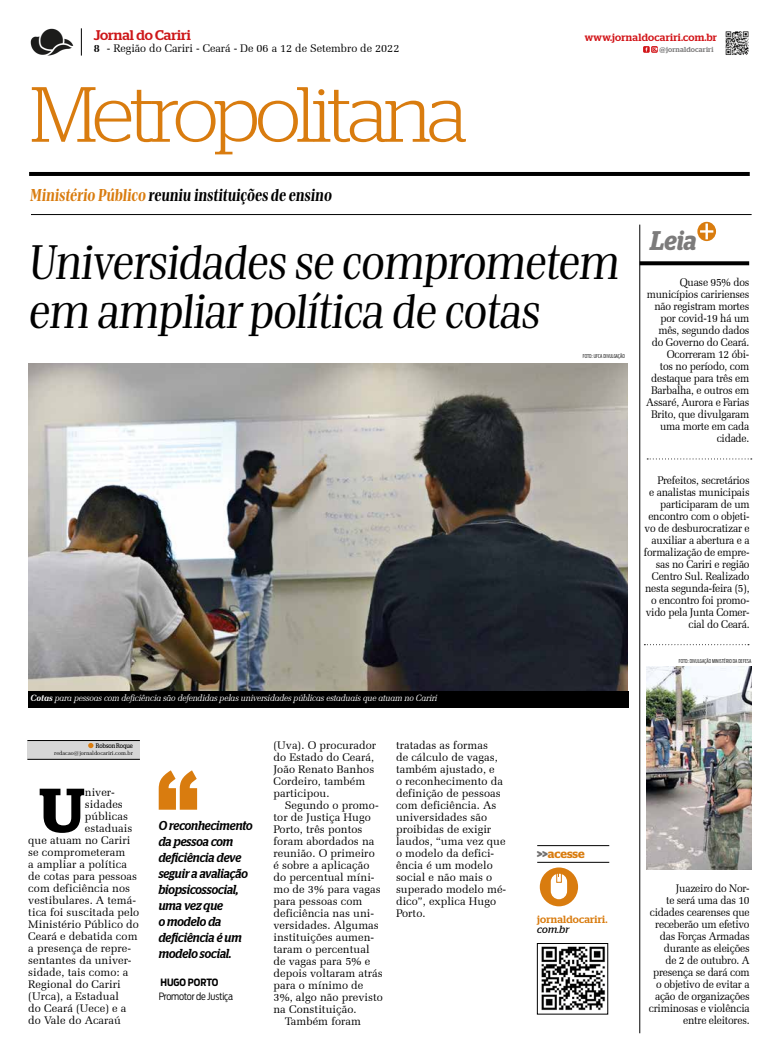
<style>
.page{position:relative;width:780px;height:1063px;background:#fff}
.page>*{position:absolute;margin:0;border:0;box-sizing:border-box;transform-origin:0 0}
.t1{font:300 78px "Stag";letter-spacing:-.05em;color:#d97c0f}
.t2{font:600 62.4px "Stag";color:#000}
.t3{font:500 45px/49px "Bridge Head";color:#000}
.t4{font:italic 600 26.9px "Stag";color:#7c7b7b;scale:.89 1}
.t5{font:800 16px "Bridge Head";color:#000;scale:.9 1}
.t6{font:500 14px "Stag";color:#cd1719}
.t7{font:italic 500 13px/16px "Stag";color:#000;scale:.92 1}
.t8{font:600 12px "Stag";color:#d97c0f}
.t9{font:11px/12px "Zapf Elliptical 711 BT";letter-spacing:.005em;color:#000}
.t10{font:11px/12px "Zapf Elliptical 711 BT";letter-spacing:-.02em;color:#000;text-align:right;scale:.95 1}
.t11{font:700 11px "Zapf Elliptical 711 BT";color:#000}
.t12{font:500 10.4px "Stag";letter-spacing:.025em;color:#d21418}
.t13{font:500 10.4px "Stag";letter-spacing:.02em;color:#d97c0f}
.t14{font:italic 10.4px "Stag";color:#000}
.t15{font:300 10px "Antenna Cond";letter-spacing:-.02em;color:#000}
.t16{font:700 10px "Antenna Cond";color:#000}
.t17{font:italic 9px "Zapf Elliptical 711 BT";letter-spacing:-.025em;color:#fff;scale:.96 1}
.t18{font:500 7.2px "Stag";letter-spacing:.025em;color:#7c7b7b}
.t19{font:6.6px "Stag";color:#000;scale:.87 1}
.t20{font:5.6px "Zapf Elliptical 711 BT";color:#000}
.t21{font:300 5.3px "Antenna Extra Cond";letter-spacing:.025em;color:#000}
.s1{color:#d97c0f}
.s2{font-weight:700}
.s3{font-weight:700;color:#706f6f}
</style>
<div class="page">
<img style="left:30px;top:28px;width:43px;height:28px">
<svg style="left:81px;top:28px;width:1px;height:28px"></svg>
<img style="left:725px;top:31px;width:24px;height:24px">
<div style="left:643px;top:46px;width:6px;height:7px;background:#d21418"></div>
<svg style="left:651px;top:46px;width:6px;height:7px"></svg>
<svg style="left:645px;top:47px;width:12px;height:5px"></svg>
<hr style="left:29px;top:172px;width:720px;height:4px;background:#000">
<hr style="left:31px;top:214px;width:720px;height:1px;background:#000">
<svg style="left:159px;top:770px;width:38px;height:40px"></svg>
<img style="left:28px;top:363px;width:599px;height:328px">
<div style="left:28px;top:691px;width:600px;height:16px;background:#000"></div>
<img style="left:541px;top:946px;width:64px;height:65px">
<div style="left:537px;top:943px;width:71px;height:71px;border:1px solid #000"></div>
<hr style="left:537px;top:862px;width:72px;height:1px;background:#000">
<hr style="left:537px;top:845px;width:72px;height:1px;background:#000">
<div style="left:539px;top:867px;width:39px;height:39px;background:#d97c0f;border-radius:50%"></div>
<div style="left:550px;top:874px;width:17px;height:25px;background:#fff;border-radius:8px"></div>
<div style="left:556px;top:873px;width:5px;height:10px;border:1px solid #d97c0f"></div>
<div style="left:27px;top:740px;width:113px;height:19px;background:#d6d6d6"></div>
<hr style="left:27px;top:759px;width:113px;height:1px;background:#000">
<hr style="left:27px;top:740px;width:113px;height:1px;background:#000">
<svg style="left:88px;top:743px;width:5px;height:5px"></svg>
<svg style="left:697px;top:222px;width:19px;height:19px"></svg>
<svg style="left:700px;top:224px;width:13px;height:15px"></svg>
<svg style="left:640px;top:261px;width:109px;height:4px"></svg>
<img style="left:646px;top:667px;width:105px;height:203px">
<svg style="left:647px;top:458px;width:104px;height:1px"></svg>
<svg style="left:644px;top:644px;width:105px;height:1px"></svg>
<hr style="left:639px;top:225px;width:1px;height:808px;background:#000">
<p class="t6" style="left:94px;top:27px;width:98px">Jornal do Cariri</p>
<p class="t9" style="left:107px;top:42px;width:294px">- Região do Cariri - Ceará - De 06 a 12 de Setembro de 2022</p>
<p class="t12" style="left:584px;top:32px;width:134px">www.jornaldocariri.com.br</p>
<p class="t11" style="left:94px;top:42px;width:8px">8</p>
<p class="t18" style="left:659px;top:45px;width:55px">@jornaldocariri</p>
<h1 class="t1" style="left:30px;top:70px;width:439px">Metropolitana</h1>
<h3 class="t5" style="left:30px;top:184px;width:339px"><span class="s1">Ministério Público</span> reuniu instituições de ensino</h3>
<h3 class="t3" style="left:28px;top:237px;width:597px">Universidades se comprometem em ampliar política de cotas</h3>
<p class="t21" style="left:582px;top:353px;width:44px">FOTO: UFCA DIVULGAÇÃO</p>
<p class="t17" style="left:31px;top:692px;width:425px"><span class="s2">Cotas</span> para pessoas com deficiência são defendidas pelas universidades públicas estaduais que atuam no Cariri</p>
<p class="t19" style="left:96px;top:742px;width:44px">Robson Roque</p>
<p class="t20" style="left:54px;top:750px;width:80px">redacao@jornaldocariri.com.br</p>
<p class="t9" style="left:273px;top:739px;width:104px">(Uva). O procurador do Estado do Ceará,<br>João Renato Banhos<br>Cordeiro, também participou.</p>
<p class="t9" style="left:285px;top:799px;width:95px">Segundo o promo-</p>
<p class="t9" style="left:273px;top:811px;width:99px">tor de Justiça Hugo</p>
<p class="t9" style="left:273px;top:823px;width:90px">Porto, três pontos</p>
<p class="t9" style="left:273px;top:835px;width:103px">foram abordados na</p>
<p class="t9" style="left:273px;top:847px;width:103px">reunião. O primeiro</p>
<p class="t9" style="left:273px;top:859px;width:97px">é sobre a aplicação</p>
<p class="t9" style="left:273px;top:871px;width:103px">do percentual míni-</p>
<p class="t9" style="left:273px;top:883px;width:109px">mo de 3% para vagas</p>
<p class="t9" style="left:273px;top:895px;width:90px">para pessoas com</p>
<p class="t9" style="left:273px;top:907px;width:102px">deficiência nas uni-</p>
<p class="t9" style="left:273px;top:919px;width:107px">versidades. Algumas</p>
<p class="t9" style="left:273px;top:931px;width:102px">instituições aumen-</p>
<p class="t9" style="left:273px;top:943px;width:98px">taram o percentual</p>
<p class="t9" style="left:273px;top:955px;width:98px">de vagas para 5% e</p>
<p class="t9" style="left:273px;top:967px;width:111px">depois voltaram atrás</p>
<p class="t9" style="left:273px;top:979px;width:91px">para o mínimo de</p>
<p class="t9" style="left:273px;top:991px;width:111px">3%, algo não previsto</p>
<p class="t9" style="left:273px;top:1003px;width:85px">na Constituição.</p>
<p class="t9" style="left:285px;top:1015px;width:78px">Também foram</p>
<h2 class="t2" style="left:39px;top:774px;width:47px">U</h2>
<p class="t9" style="left:85px;top:787px;width:31px">niver-</p>
<p class="t9" style="left:85px;top:799px;width:40px">sidades</p>
<p class="t9" style="left:85px;top:811px;width:45px">públicas</p>
<p class="t9" style="left:85px;top:823px;width:49px">estaduais</p>
<p class="t9" style="left:28px;top:835px;width:103px">que atuam no Cariri</p>
<p class="t9" style="left:28px;top:847px;width:99px">se comprometeram</p>
<p class="t9" style="left:28px;top:859px;width:100px">a ampliar a política</p>
<p class="t9" style="left:28px;top:871px;width:110px">de cotas para pessoas</p>
<p class="t9" style="left:28px;top:883px;width:103px">com deficiência nos</p>
<p class="t9" style="left:28px;top:895px;width:109px">vestibulares. A temá-</p>
<p class="t9" style="left:28px;top:907px;width:112px">tica foi suscitada pelo</p>
<p class="t9" style="left:28px;top:919px;width:112px">Ministério Público do</p>
<p class="t9" style="left:28px;top:931px;width:111px">Ceará e debatida com</p>
<p class="t9" style="left:28px;top:943px;width:104px">a presença de repre-</p>
<p class="t9" style="left:28px;top:955px;width:105px">sentantes da univer-</p>
<p class="t9" style="left:28px;top:967px;width:101px">sidade, tais como: a</p>
<p class="t9" style="left:28px;top:979px;width:94px">Regional do Cariri</p>
<p class="t9" style="left:28px;top:991px;width:92px">(Urca), a Estadual</p>
<p class="t9" style="left:28px;top:1003px;width:100px">do Ceará (Uece) e a</p>
<p class="t9" style="left:28px;top:1015px;width:94px">do Vale do Acaraú</p>
<p class="t7" style="left:159px;top:817px;width:104px">O reconhecimento da pessoa com deficiência deve seguir a avaliação biopsicossocial, uma vez que<br>o modelo da deficiência é um modelo social.</p>
<p class="t16" style="left:160px;top:976px;width:59px">HUGO PORTO</p>
<p class="t15" style="left:159px;top:990px;width:76px">Promotor de Justiça</p>
<p class="t9" style="left:396px;top:739px;width:112px">tratadas as formas<br>de cálculo de vagas, também ajustado, e<br>o reconhecimento da definição de pessoas com deficiência. As universidades são proibidas de exigir laudos, “uma vez que o modelo da defici&shy;ência é um modelo social e não mais o superado modelo mé&shy;dico”, explica Hugo<br>Porto.</p>
<p class="t8" style="left:537px;top:846px;width:49px"><span class="s3">&gt;&gt;</span>acesse</p>
<p class="t13" style="left:537px;top:913px;width:72px">jornaldocariri.</p>
<p class="t14" style="left:537px;top:923px;width:34px">com.br</p>
<h3 class="t4" style="left:650px;top:225px;width:54px">Leia</h3>
<p class="t10" style="left:646px;top:276px;width:110px">Quase 95% dos municípios caririenses não registram mortes por covid-19 há um mês, segundo dados do Governo do Ceará.<br>Ocorreram 12 óbi-<br>tos no período, com destaque para três em<br>Barbalha, e outros em<br>Assaré, Aurora e Farias<br>Brito, que divulgaram uma morte em cada cidade.</p>
<p class="t10" style="left:643px;top:474px;width:113px">Prefeitos, secretários<br>e analistas municipais participaram de um encontro com o objeti&shy;vo de desburocratizar e auxiliar a abertura e a formalização de empre&shy;sas no Cariri e região<br>Centro Sul. Realizado nesta segunda-feira (5), o encontro foi promo&shy;vido pela Junta Comer&shy;cial do Ceará.</p>
<p class="t21" style="left:678px;top:658px;width:74px">FOTO: DIVULGAÇÃO MINISTÉRIO DA DEFESA</p>
<p class="t10" style="left:648px;top:882px;width:108px">Juazeiro do Nor-<br>te será uma das 10 cidades cearenses que receberão um efetivo das Forças Armadas durante as eleições<br>de 2 de outubro. A presença se dará com o objetivo de evitar a ação de organizações criminosas e violência entre eleitores.</p>
</div>
